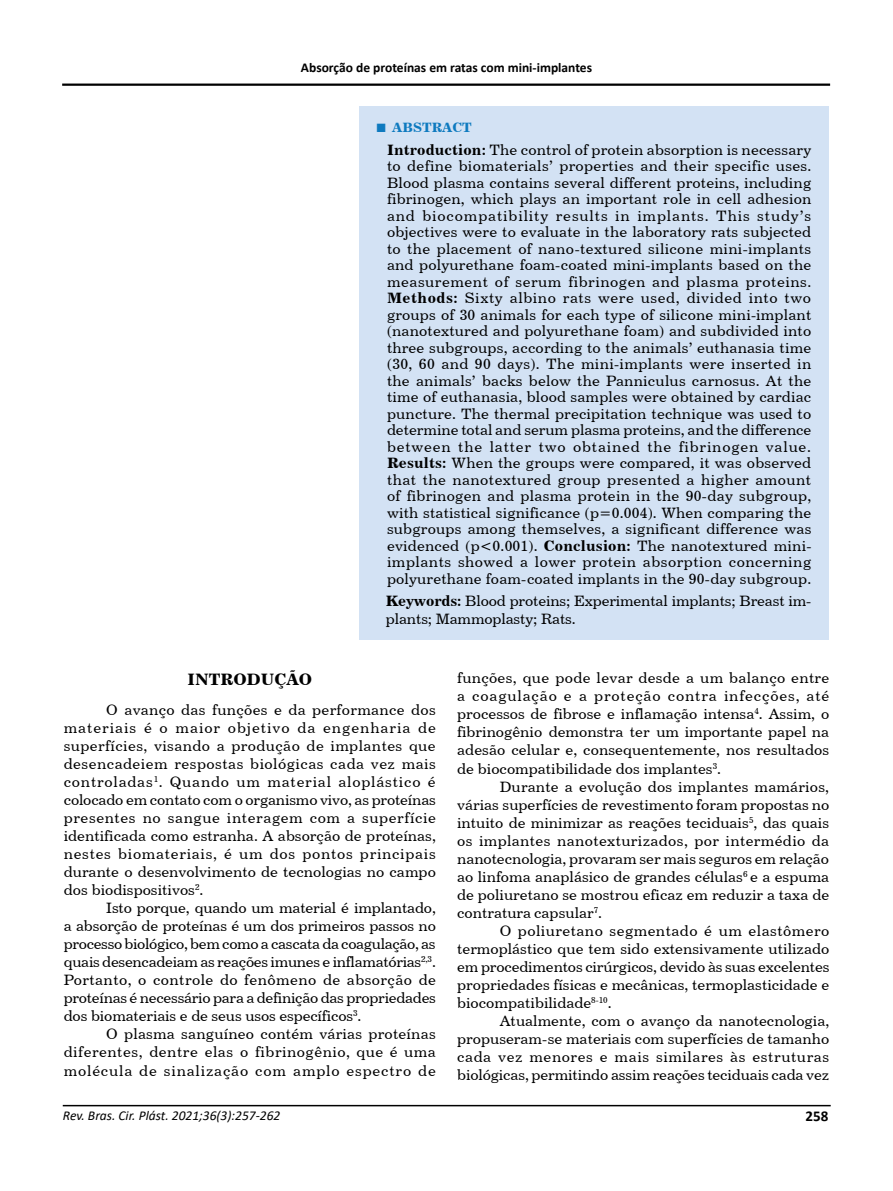
<style>
.page{position:relative;width:893px;height:1191px;background:#fff}
.page>*{position:absolute;margin:0;border:0;box-sizing:border-box;transform-origin:0 0}
.t1{font:16.5px "Century 731 BT Bold A";color:#000}
.t2{font:15px/18px "Century 731 BT Roman A";color:#000;text-align:justify}
.t3{font:700 15px "Calibri";color:#000}
.t4{font:700 13.5px "Calibri";color:#000}
.t5{font:italic 13.5px "Calibri";color:#000}
.t6{font:13.5px "Century 731 BT Bold A";color:#0e7abf}
.s1{font-family:"Times New Roman";font-weight:700;font-size:18px}
.s2{font-family:"Century 731 BT Bold A"}
</style>
<div class="page">
<hr style="left:63px;top:1104px;width:768px;height:2px;background:#000">
<hr style="left:62px;top:84px;width:768px;height:2px;background:#000">
<div style="left:359px;top:106px;width:470px;height:534px;background:#d3e2f4"></div>
<p class="t4" style="left:301px;top:58px;width:293px">Absorção de proteínas em ratas com mini-implantes</p>
<p class="t6" style="left:376px;top:119px;width:98px"><span class="s1">■</span> ABSTRACT</p>
<p class="t2" style="left:387px;top:141px;width:426px;line-height:16.5px"><span class="s2">Introduction:</span> The control of protein absorption is necessary to define biomaterials’ properties and their specific uses.<br>Blood plasma contains several different proteins, including fibrinogen, which plays an important role in cell adhesion and biocompatibility results in implants. This study’s objectives were to evaluate in the laboratory rats subjected to the placement of nano-textured silicone mini-implants and polyurethane foam-coated mini-implants based on the measurement of serum fibrinogen and plasma proteins.<br><span class="s2">Methods:</span> Sixty albino rats were used, divided into two groups of 30 animals for each type of silicone mini-implant (nanotextured and polyurethane foam) and subdivided into three subgroups, according to the animals’ euthanasia time (30, 60 and 90 days). The mini-implants were inserted in the animals’ backs below the Panniculus carnosus. At the time of euthanasia, blood samples were obtained by cardiac puncture. The thermal precipitation technique was used to determine total and serum plasma proteins, and the difference between the latter two obtained the fibrinogen value.<br><span class="s2">Results:</span> When the groups were compared, it was observed that the nanotextured group presented a higher amount of fibrinogen and plasma protein in the 90-day subgroup, with statistical significance (p=0.004). When comparing the subgroups among themselves, a significant difference was evidenced (p&lt;0.001). <span class="s2">Conclusion:</span> The nanotextured mini&shy;implants showed a lower protein absorption concerning polyurethane foam-coated implants in the 90-day subgroup.</p>
<p class="t2" style="left:386px;top:591px;width:427px"><span class="s2">Keywords:</span> Blood proteins; Experimental implants; Breast im&shy;plants; Mammoplasty; Rats.</p>
<p class="t1" style="left:188px;top:668px;width:126px">INTRODUÇÃO</p>
<p class="t2" style="left:64px;top:701px;width:374px;text-indent:43px">O avanço das funções e da performance dos materiais é o maior objetivo da engenharia de superfícies, visando a produção de implantes que desencadeiem respostas biológicas cada vez mais controladas<sup>1</sup>. Quando um material aloplástico é colocado em contato com o organismo vivo, as proteínas presentes no sangue interagem com a superfície identificada como estranha. A absorção de proteínas, nestes biomateriais, é um dos pontos principais durante o desenvolvimento de tecnologias no campo dos biodispositivos<sup>2</sup>.</p>
<p class="t2" style="left:64px;top:899px;width:374px;text-indent:43px">Isto porque, quando um material é implantado, a absorção de proteínas é um dos primeiros passos no processo biológico, bem como a cascata da coagulação, as quais desencadeiam as reações imunes e inflamatórias<sup>2,3</sup>.<br>Portanto, o controle do fenômeno de absorção de proteínas é necessário para a definição das propriedades dos biomateriais e de seus usos específicos<sup>3</sup>.</p>
<p class="t2" style="left:64px;top:1025px;width:374px;text-indent:43px">O plasma sanguíneo contém várias proteínas diferentes, dentre elas o fibrinogênio, que é uma molécula de sinalização com amplo espectro de</p>
<p class="t2" style="left:457px;top:669px;width:374px">funções, que pode levar desde a um balanço entre a coagulação e a proteção contra infecções, até processos de fibrose e inflamação intensa<sup>4</sup>. Assim, o fibrinogênio demonstra ter um importante papel na adesão celular e, consequentemente, nos resultados de biocompatibilidade dos implantes<sup>3</sup>.</p>
<p class="t2" style="left:457px;top:777px;width:374px;text-indent:43px">Durante a evolução dos implantes mamários, várias superfícies de revestimento foram propostas no intuito de minimizar as reações teciduais<sup>5</sup>, das quais os implantes nanotexturizados, por intermédio da nanotecnologia, provaram ser mais seguros em relação ao linfoma anaplásico de grandes células<sup>6</sup> e a espuma de poliuretano se mostrou eficaz em reduzir a taxa de contratura capsular<sup>7</sup>.</p>
<p class="t2" style="left:457px;top:921px;width:374px;text-indent:43px">O poliuretano segmentado é um elastômero termoplástico que tem sido extensivamente utilizado em procedimentos cirúrgicos, devido às suas excelentes propriedades físicas e mecânicas, termoplasticidade e biocompatibilidade<sup>8-10</sup>.</p>
<p class="t2" style="left:457px;top:1011px;width:374px;text-indent:43px">Atualmente, com o avanço da nanotecnologia, propuseram-se materiais com superfícies de tamanho cada vez menores e mais similares às estruturas biológicas, permitindo assim reações teciduais cada vez</p>
<p class="t5" style="left:63px;top:1105px;width:219px">Rev. Bras. Cir. Plást. 2021;36(3):257-262</p>
<p class="t3" style="left:806px;top:1105px;width:24px">258</p>
</div>
